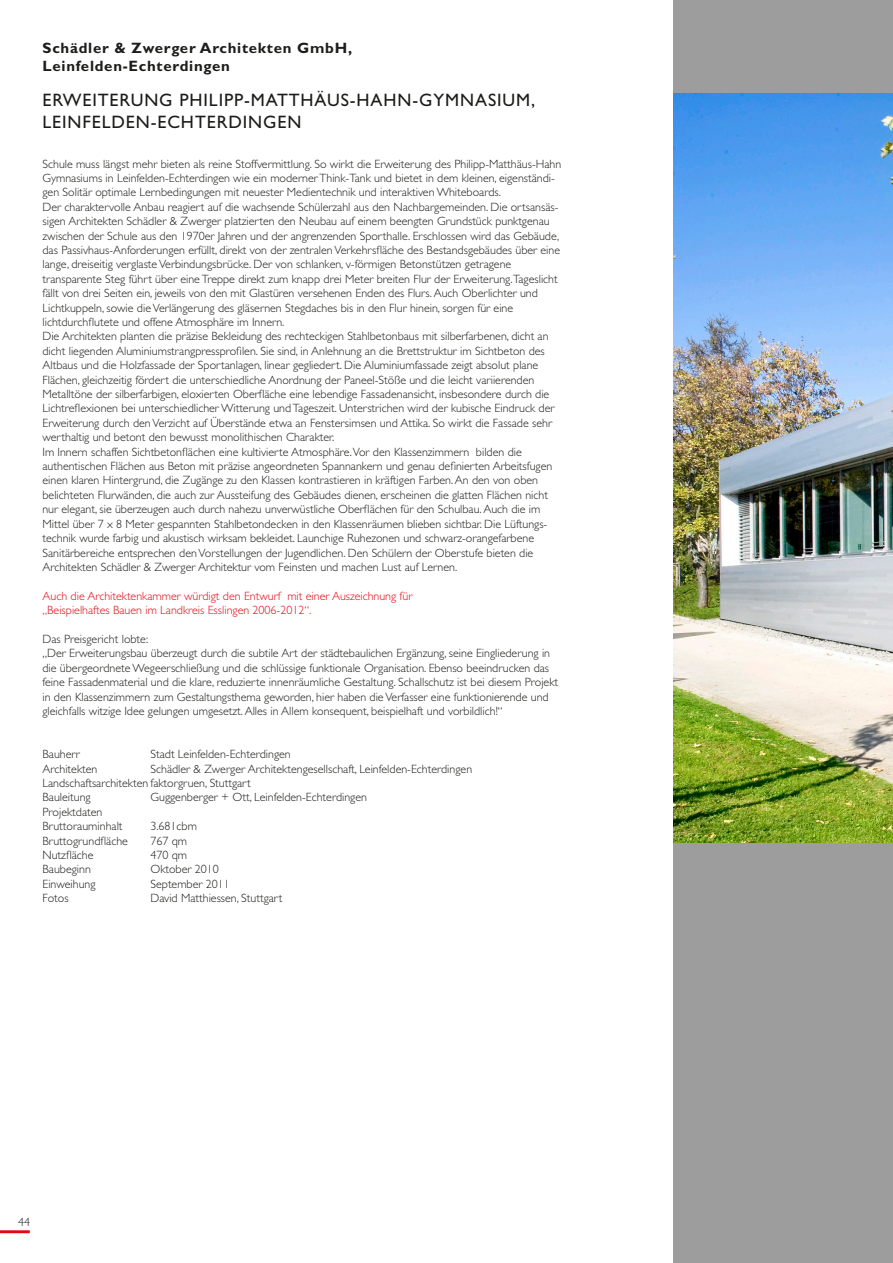
<style>
.page{position:relative;width:893px;height:1263px;background:#fff}
.page>*{position:absolute;margin:0;border:0;box-sizing:border-box;transform-origin:0 0}
.t1{font:18px/22.5px "Gill Sans Std";letter-spacing:.05em;color:#1d1d1b}
.t2{font:700 15px/18px "Gill Sans Std";letter-spacing:.05em;color:#1d1d1b}
.t3{font:300 12px/14.4px "Gill Sans Std";color:#1d1d1b}
.t4{font:300 12px/14.4px "Gill Sans Std";color:#e30614}
</style>
<div class="page">
<div style="left:673px;top:0;width:220px;height:1263px;background:#9d9d9d"></div>
<img style="left:673px;top:94px;width:220px;height:748px">
<hr style="left:0;top:1230px;width:30px;height:3px;background:#e30614">
<p class="t2" style="left:43px;top:39px;width:311px">Schädler &amp; Zwerger Architekten GmbH,<br>Leinfelden-Echterdingen</p>
<h1 class="t1" style="left:43px;top:89px;width:494px">ERWEITERUNG PHILIPP-MATTHÄUS-HAHN-GYMNASIUM,<br>LEINFELDEN-ECHTERDINGEN</h1>
<p class="t3" style="left:43px;top:157px;width:520px">Schule muss längst mehr bieten als reine Stoffvermittlung. So wirkt die Erweiterung des Philipp-Matthäus-Hahn Gymnasiums in Leinfelden-Echterdingen wie ein moderner Think-Tank und bietet in dem kleinen, eigenständi&shy;gen Solitär optimale Lernbedingungen mit neuester Medientechnik und interaktiven Whiteboards.<br>Der charaktervolle Anbau reagiert auf die wachsende Schülerzahl aus den Nachbargemeinden. Die ortsansäs&shy;sigen Architekten Schädler &amp; Zwerger platzierten den Neubau auf einem beengten Grundstück punktgenau zwischen der Schule aus den 1970er Jahren und der angrenzenden Sporthalle. Erschlossen wird das Gebäude, das Passivhaus-Anforderungen erfüllt, direkt von der zentralen Verkehrsfläche des Bestandsgebäudes über eine lange, dreiseitig verglaste Verbindungsbrücke. Der von schlanken, v-förmigen Betonstützen getragene transparente Steg führt über eine Treppe direkt zum knapp drei Meter breiten Flur der Erweiterung.Tageslicht fällt von drei Seiten ein, jeweils von den mit Glastüren versehenen Enden des Flurs. Auch Oberlichter und Lichtkuppeln, sowie die Verlängerung des gläsernen Stegdaches bis in den Flur hinein, sorgen für eine lichtdurchflutete und offene Atmosphäre im Innern.<br>Die Architekten planten die präzise Bekleidung des rechteckigen Stahlbetonbaus mit silberfarbenen, dicht an dicht liegenden Aluminiumstrangpressprofilen. Sie sind, in Anlehnung an die Brettstruktur im Sichtbeton des Altbaus und die Holzfassade der Sportanlagen, linear gegliedert. Die Aluminiumfassade zeigt absolut plane Flächen, gleichzeitig fördert die unterschiedliche Anordnung der Paneel-Stöße und die leicht variierenden Metalltöne der silberfarbigen, eloxierten Oberfläche eine lebendige Fassadenansicht, insbesondere durch die Lichtreflexionen bei unterschiedlicher Witterung und Tageszeit. Unterstrichen wird der kubische Eindruck der Erweiterung durch den Verzicht auf Überstände etwa an Fenstersimsen und Attika. So wirkt die Fassade sehr werthaltig und betont den bewusst monolithischen Charakter.<br>Im Innern schaffen Sichtbetonflächen eine kultivierte Atmosphäre.Vor den Klassenzimmern bilden die authentischen Flächen aus Beton mit präzise angeordneten Spannankern und genau definierten Arbeitsfugen einen klaren Hintergrund, die Zugänge zu den Klassen kontrastieren in kräftigen Farben. An den von oben belichteten Flurwänden, die auch zur Aussteifung des Gebäudes dienen, erscheinen die glatten Flächen nicht nur elegant, sie überzeugen auch durch nahezu unverwüstliche Oberflächen für den Schulbau. Auch die im Mittel über 7 x 8 Meter gespannten Stahlbetondecken in den Klassenräumen blieben sichtbar. Die Lüftungs&shy;technik wurde farbig und akustisch wirksam bekleidet. Launchige Ruhezonen und schwarz-orangefarbene Sanitärbereiche entsprechen den Vorstellungen der Jugendlichen. Den Schülern der Oberstufe bieten die Architekten Schädler &amp; Zwerger Architektur vom Feinsten und machen Lust auf Lernen.</p>
<p class="t4" style="left:43px;top:589px;width:371px">Auch die Architektenkammer würdigt den Entwurf mit einer Auszeichnung für „Beispielhaftes Bauen im Landkreis Esslingen 2006-2012“.</p>
<p class="t3" style="left:43px;top:632px;width:517px">Das Preisgericht lobte:<br>„Der Erweiterungsbau überzeugt durch die subtile Art der städtebaulichen Ergänzung, seine Eingliederung in die übergeordnete Wegeerschließung und die schlüssige funktionale Organisation. Ebenso beeindrucken das feine Fassadenmaterial und die klare, reduzierte innenräumliche Gestaltung. Schallschutz ist bei diesem Projekt in den Klassenzimmern zum Gestaltungsthema geworden, hier haben die Verfasser eine funktionierende und gleichfalls witzige Idee gelungen umgesetzt. Alles in Allem konsequent, beispielhaft und vorbildlich!“</p>
<p class="t3" style="left:43px;top:747px;width:39px">Bauherr</p>
<p class="t3" style="left:151px;top:747px;width:142px">Stadt Leinfelden-Echterdingen</p>
<p class="t3" style="left:43px;top:761px;width:56px">Architekten</p>
<p class="t3" style="left:43px;top:761px;width:431px;text-indent:108px">Schädler &amp; Zwerger Architektengesellschaft, Leinfelden-Echterdingen<br>Landschaftsarchitekten faktorgruen, Stuttgart<br>Bauleitung</p>
<p class="t3" style="left:151px;top:790px;width:218px">Guggenberger + Ott, Leinfelden-Echterdingen</p>
<p class="t3" style="left:43px;top:805px;width:82px">Projektdaten<br>Bruttorauminhalt</p>
<p class="t3" style="left:151px;top:819px;width:48px">3.681cbm</p>
<p class="t3" style="left:43px;top:833px;width:87px">Bruttogrundfläche</p>
<p class="t3" style="left:151px;top:833px;width:38px">767 qm</p>
<p class="t3" style="left:43px;top:848px;width:53px">Nutzfläche</p>
<p class="t3" style="left:151px;top:848px;width:38px">470 qm</p>
<p class="t3" style="left:43px;top:862px;width:50px">Baubeginn</p>
<p class="t3" style="left:151px;top:862px;width:70px">Oktober 2010</p>
<p class="t3" style="left:43px;top:877px;width:55px">Einweihung</p>
<p class="t3" style="left:151px;top:877px;width:81px">September 2011</p>
<p class="t3" style="left:43px;top:891px;width:28px">Fotos</p>
<p class="t3" style="left:151px;top:891px;width:133px">David Matthiessen, Stuttgart</p>
<p class="t3" style="left:18px;top:1215px;width:14px">44</p>
</div>
